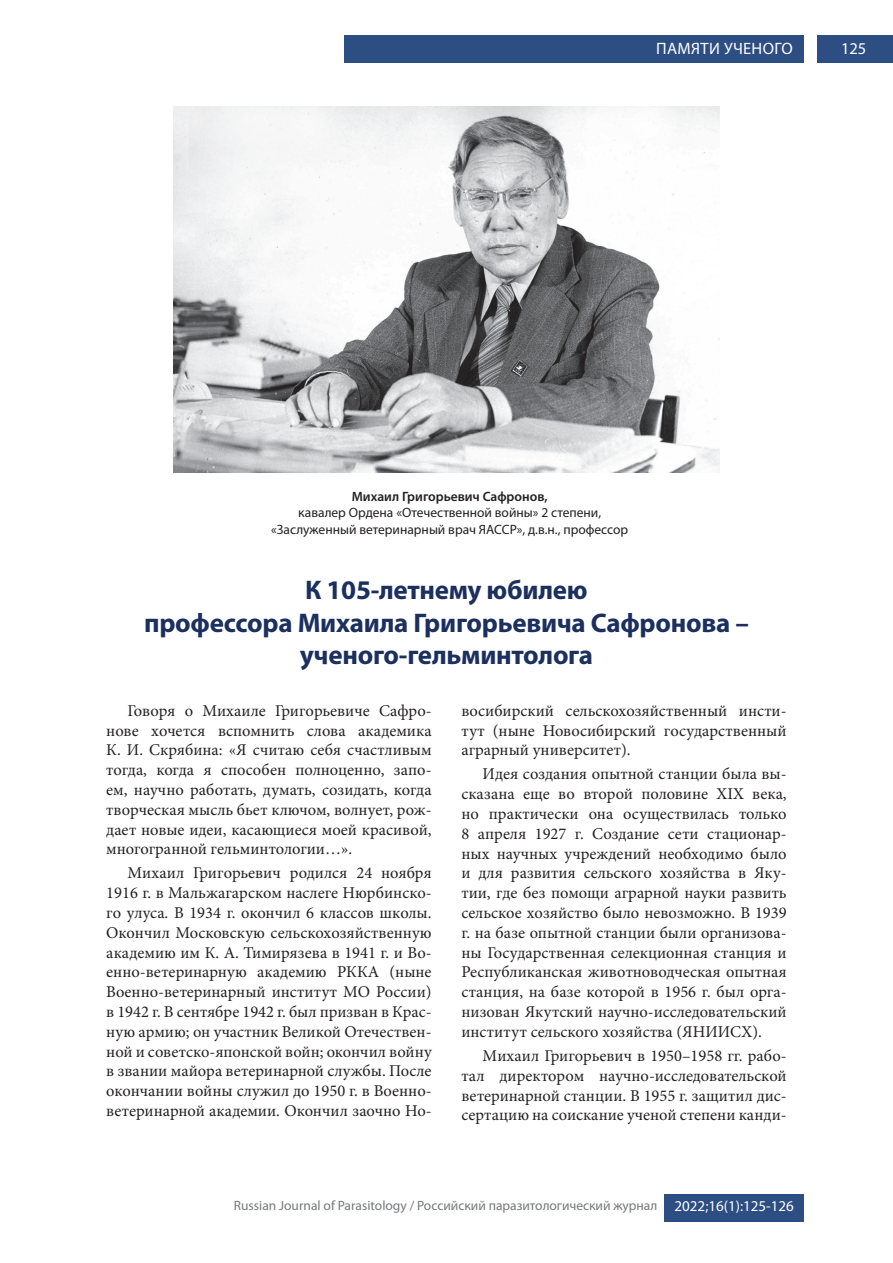
<style>
.page{position:relative;width:893px;height:1263px;background:#fff}
.page>*{position:absolute;margin:0;border:0;box-sizing:border-box;transform-origin:0 0}
.t1{font:700 27px/32.4px "Myriad Pro";letter-spacing:-.01em;color:#1c305f;text-align:center}
.t2{font:16.5px/19.8px "Minion Pro";color:#231f20;text-align:justify}
.t3{font:16.5px "Myriad Pro";letter-spacing:.02em;color:#fffefc}
.t4{font:16.5px "Myriad Pro";color:#fff}
.t5{font:15px "Myriad Pro";color:#fff}
.t6{font:13.5px/16.2px "Myriad Pro";color:#231f20;text-align:center}
.t7{font:13.5px "Myriad Pro";color:#76787b}
.t8{font:600 13.5px "Myriad Pro";color:#231f20}
</style>
<div class="page">
<div style="left:817px;top:36px;width:76px;height:27px;background:#2d4e82"></div>
<div style="left:344px;top:36px;width:459px;height:27px;background:#2d4e82"></div>
<div style="left:664px;top:1194px;width:139px;height:27px;background:#2d4e82"></div>
<img style="left:174px;top:106px;width:545px;height:366px">
<p class="t3" style="left:656px;top:39px;width:138px">ПАМЯТИ УЧЕНОГО</p>
<p class="t4" style="left:841px;top:39px;width:27px">125</p>
<p class="t8" style="left:352px;top:488px;width:197px">Михаил Григорьевич Сафронов,</p>
<p class="t6" style="left:271px;top:505px;width:358px">кавалер Ордена «Отечественной войны» 2 степени, «Заслуженный ветеринарный врач ЯАССР», д.в.н., профессор</p>
<h1 class="t1" style="left:144px;top:573px;width:606px">К 105-летнему юбилею<br>профессора Михаила Григорьевича Сафронова – ученого-гельминтолога</h1>
<p class="t2" style="left:106px;top:701px;width:327px;text-indent:21px">Говоря о Михаиле Григорьевиче Сафро&shy;нове хочется вспомнить слова академика К. И. Скрябина: «Я считаю себя счастливым тогда, когда я способен полноценно, запо&shy;ем, научно работать, думать, созидать, когда творческая мысль бьет ключом, волнует, рож&shy;дает новые идеи, касающиеся моей красивой, многогранной гельминтологии…».</p>
<p class="t2" style="left:106px;top:863px;width:327px;text-indent:21px">Михаил Григорьевич родился 24 ноября 1916 г. в Мальжагарском наслеге Нюрбинско&shy;го улуса. В 1934 г. окончил 6 классов школы.<br>Окончил Московскую сельскохозяйственную академию им К. А. Тимирязева в 1941 г. и Во&shy;енно-ветеринарную академию РККА (ныне Военно-ветеринарный институт МО России) в 1942 г. В сентябре 1942 г. был призван в Крас&shy;ную армию; он участник Великой Отечествен&shy;ной и советско-японской войн; окончил войну в звании майора ветеринарной службы. После окончании войны служил до 1950 г. в Военно&shy;ветеринарной академии. Окончил заочно Но-</p>
<p class="t2" style="left:461px;top:701px;width:327px">восибирский сельскохозяйственный инсти&shy;тут (ныне Новосибирский государственный аграрный университет).</p>
<p class="t2" style="left:461px;top:764px;width:327px;text-indent:21px">Идея создания опытной станции была вы&shy;сказана еще во второй половине XIX века, но практически она осуществилась только 8 апреля 1927 г. Создание сети стационар&shy;ных научных учреждений необходимо было и для развития сельского хозяйства в Яку&shy;тии, где без помощи аграрной науки развить сельское хозяйство было невозможно. В 1939 г. на базе опытной станции были организова&shy;ны Государственная селекционная станция и Республиканская животноводческая опытная станция, на базе которой в 1956 г. был орга&shy;низован Якутский научно-исследовательский институт сельского хозяйства (ЯНИИСХ).</p>
<p class="t2" style="left:461px;top:1046px;width:327px;text-indent:21px">Михаил Григорьевич в 1950–1958 гг. рабо&shy;тал директором научно-исследовательской ветеринарной станции. В 1955 г. защитил дис&shy;сертацию на соискание ученой степени канди-</p>
<p class="t7" style="left:234px;top:1197px;width:425px">Russian Journal of Parasitology / Российский паразитологический журнал</p>
<p class="t5" style="left:675px;top:1197px;width:121px">2022;16(1):125-126</p>
</div>
